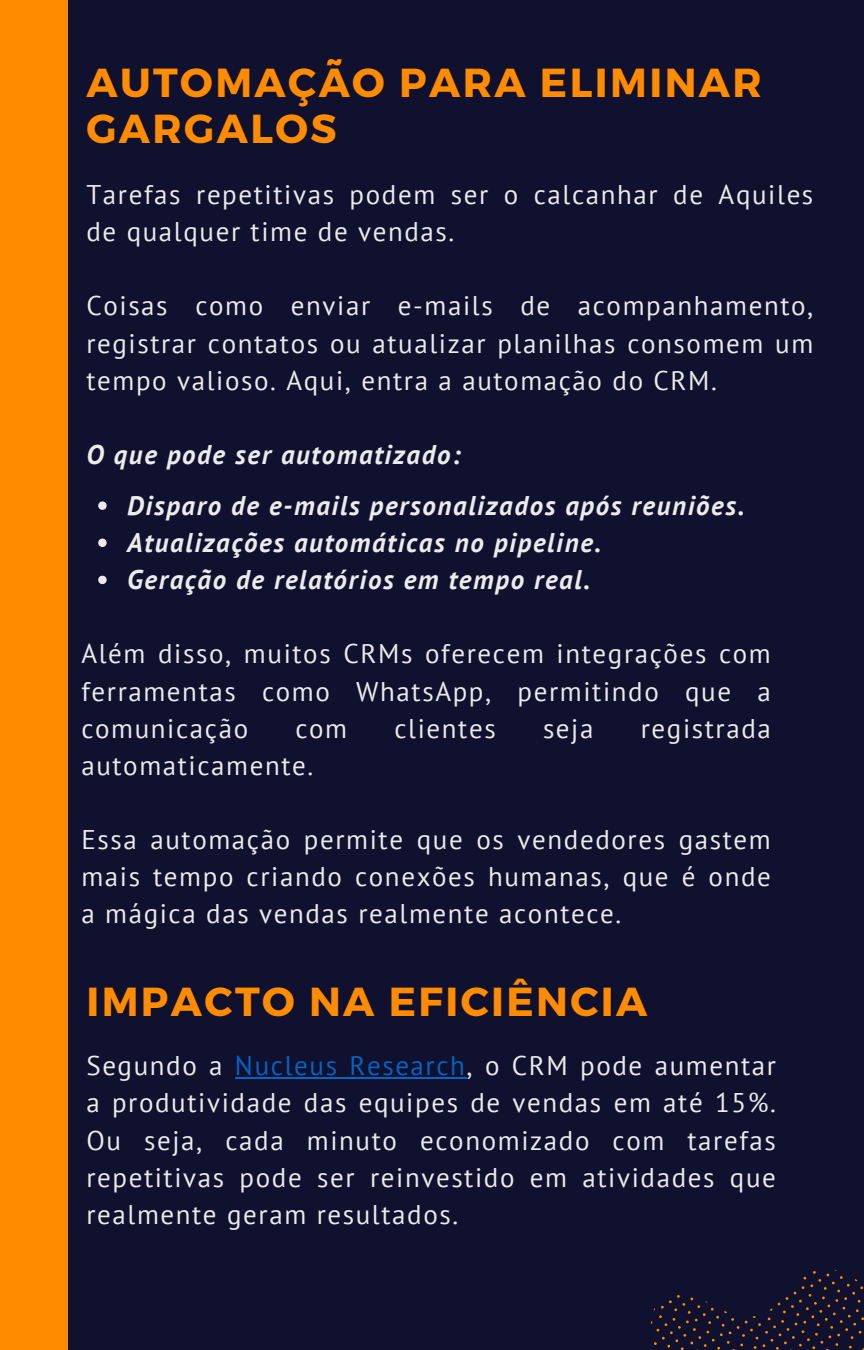
<style>
.page{position:relative;width:864px;height:1350px;background:#10102f}
.page>*{position:absolute;margin:0;border:0;box-sizing:border-box;transform-origin:0 0}
.t1{font:700 40.5px/45.4px "Montserrat";letter-spacing:.06em;color:#ff8c00}
.t2{font:27px/37.1px "PT Sans";letter-spacing:.06em;color:#ebebeb;text-align:justify}
.t3{font:italic 700 27px "PT Sans";letter-spacing:.06em;color:#ebebeb}
.s1{color:#0563c1}
</style>
<div class="page">
<div style="left:0;top:0;width:68px;height:1350px;background:#ff8c00"></div>
<svg style="left:650px;top:1270px;width:214px;height:80px"></svg>
<svg style="left:98px;top:501px;width:9px;height:9px"></svg>
<svg style="left:98px;top:539px;width:9px;height:8px"></svg>
<svg style="left:98px;top:576px;width:9px;height:8px"></svg>
<hr style="left:235px;top:1077px;width:232px;height:2px;background:#0563c1">
<h1 class="t1" style="left:86px;top:58px;width:677px">AUTOMAÇÃO PARA ELIMINAR<br>GARGALOS</h1>
<p class="t2" style="left:86px;top:175px;width:728px">Tarefas repetitivas podem ser o calcanhar de Aquiles de qualquer time de vendas.</p>
<p class="t2" style="left:86px;top:287px;width:728px">Coisas como enviar e-mails de acompanhamento, registrar contatos ou atualizar planilhas consomem um tempo valioso. Aqui, entra a automação do CRM.</p>
<h2 class="t3" style="left:86px;top:436px;width:376px">O que pode ser automatizado:</h2>
<p class="t3" style="left:127px;top:487px;width:619px">Disparo de e-mails personalizados após reuniões.</p>
<p class="t3" style="left:127px;top:525px;width:476px">Atualizações automáticas no pipeline.</p>
<p class="t3" style="left:127px;top:562px;width:464px">Geração de relatórios em tempo real.</p>
<p class="t2" style="left:81px;top:635px;width:691px">Além disso, muitos CRMs oferecem integrações com ferramentas como WhatsApp, permitindo que a comunicação</p>
<p class="t2" style="left:295px;top:709px;width:53px">com</p>
<p class="t2" style="left:394px;top:709px;width:103px">clientes</p>
<p class="t2" style="left:543px;top:709px;width:52px">seja</p>
<p class="t2" style="left:641px;top:709px;width:132px">registrada</p>
<p class="t2" style="left:81px;top:746px;width:233px">automaticamente.</p>
<p class="t2" style="left:81px;top:820px;width:691px">Essa automação permite que os vendedores gastem mais tempo criando conexões humanas, que é onde a mágica das vendas realmente acontece.</p>
<h1 class="t1" style="left:86px;top:977px;width:563px">IMPACTO NA EFICIÊNCIA</h1>
<p class="t2" style="left:86px;top:1047px;width:691px">Segundo a <span class="s1">Nucleus Research</span>, o CRM pode aumentar a produtividade das equipes de vendas em até 15%.<br>Ou seja, cada minuto economizado com tarefas repetitivas pode ser reinvestido em atividades que realmente geram resultados.</p>
</div>
